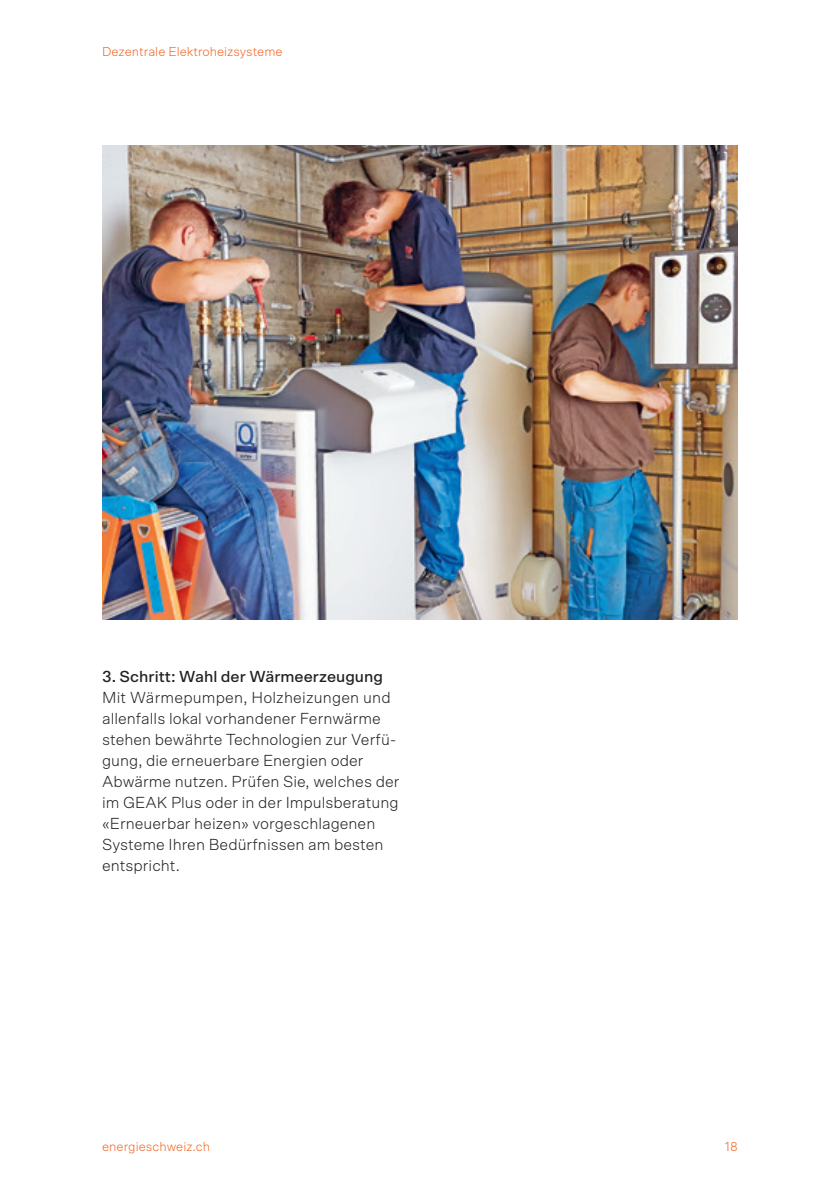
<style>
.page{position:relative;width:840px;height:1191px;background:#fff}
.page>*{position:absolute;margin:0;border:0;box-sizing:border-box;transform-origin:0 0}
.t1{font:300 16px/21px "Scto Grotesk A";color:#231f20}
.t2{font:500 16px "Scto Grotesk A";color:#231f20}
.t3{font:300 13px "Scto Grotesk A";color:#f36421}
</style>
<div class="page">
<img style="left:102px;top:146px;width:635px;height:473px">
<p class="t3" style="left:102px;top:44px;width:182px">Dezentrale Elektroheizsysteme</p>
<p class="t2" style="left:102px;top:667px;width:282px">3. Schritt: Wahl der Wärmeerzeugung</p>
<p class="t1" style="left:102px;top:687px;width:299px">Mit Wärmepumpen, Holzheizungen und allenfalls lokal vorhandener Fernwärme stehen bewährte Technologien zur Verfü&shy;gung, die erneuerbare Energien oder Abwärme nutzen. Prüfen Sie, welches der im GEAK Plus oder in der Impulsberatung «Erneuerbar heizen» vorgeschlagenen Systeme Ihren Bedürfnissen am besten entspricht.</p>
<p class="t3" style="left:102px;top:1139px;width:109px">energieschweiz.ch</p>
<p class="t3" style="left:724px;top:1139px;width:15px">18</p>
</div>
